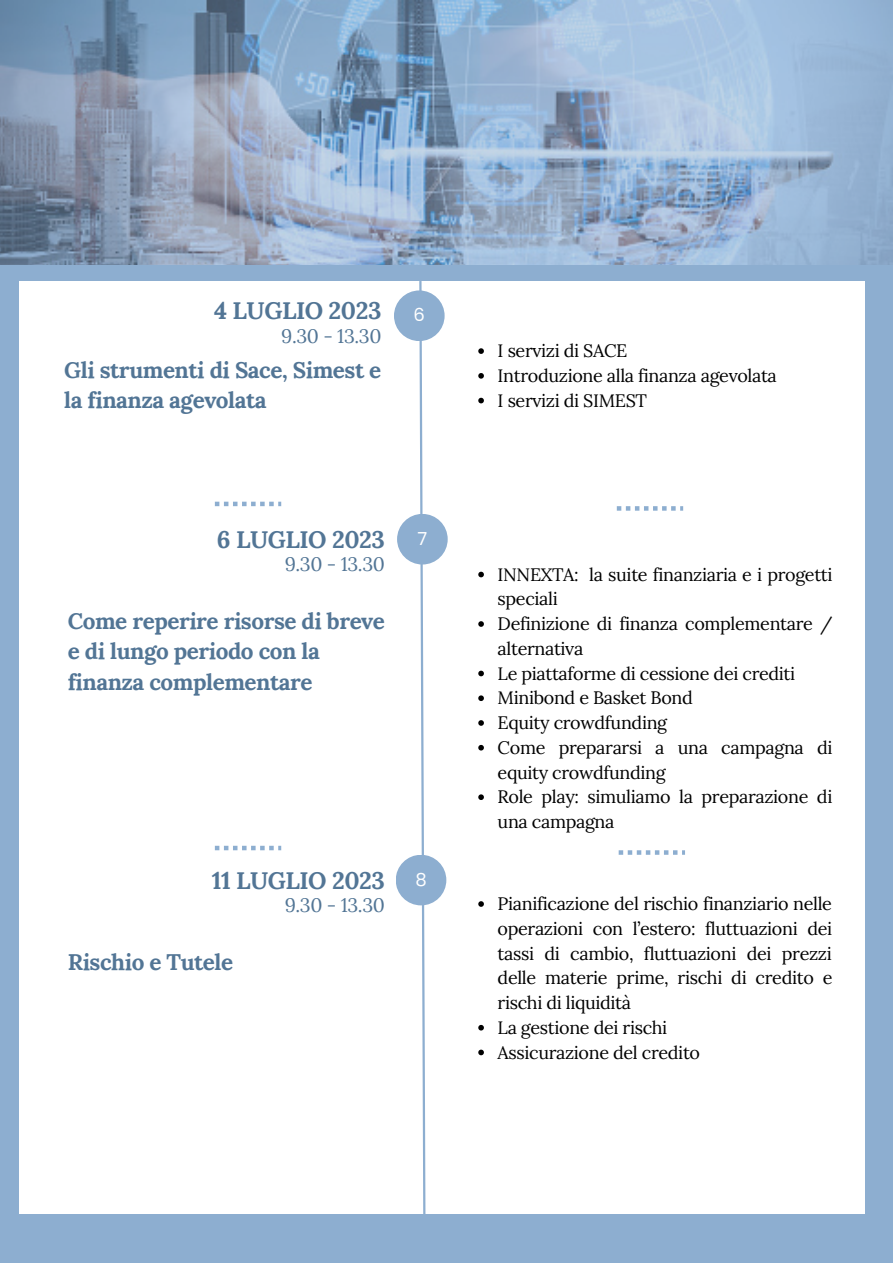
<style>
.page{position:relative;width:893px;height:1264px;background:#fff}
.page>*{position:absolute;margin:0;border:0;box-sizing:border-box;transform-origin:0 0}
.t1{font:700 24px "Lora";letter-spacing:-.02em;color:#527595}
.t2{font:700 22.5px/30.3px "Lora";letter-spacing:-.02em;color:#527595}
.t3{font:19.5px "Lora";letter-spacing:-.02em;color:#527595}
.t4{font:18px/24.8px "Lora";letter-spacing:-.02em;color:#000}
.t5{font:18px "Poppins";color:#fff}
</style>
<div class="page">
<div style="left:0;top:0;width:892px;height:1262px;background:#8daed0"></div>
<div style="left:19px;top:281px;width:845px;height:658px;background:#fff"></div>
<div style="left:19px;top:915px;width:845px;height:299px;background:#fff"></div>
<svg style="left:418px;top:281px;width:8px;height:933px"></svg>
<div style="left:397px;top:514px;width:50px;height:50px;background:#8daed0;border-radius:50%"></div>
<svg style="left:478px;top:348px;width:6px;height:6px"></svg>
<svg style="left:478px;top:373px;width:6px;height:5px"></svg>
<svg style="left:478px;top:398px;width:6px;height:5px"></svg>
<svg style="left:478px;top:571px;width:6px;height:6px"></svg>
<svg style="left:478px;top:621px;width:6px;height:6px"></svg>
<svg style="left:478px;top:670px;width:6px;height:6px"></svg>
<svg style="left:478px;top:695px;width:6px;height:6px"></svg>
<svg style="left:478px;top:720px;width:6px;height:5px"></svg>
<svg style="left:478px;top:745px;width:6px;height:5px"></svg>
<svg style="left:478px;top:794px;width:6px;height:6px"></svg>
<svg style="left:616px;top:506px;width:67px;height:4px"></svg>
<svg style="left:618px;top:850px;width:67px;height:4px"></svg>
<div style="left:395px;top:854px;width:51px;height:51px;background:#8daed0;border-radius:50%"></div>
<svg style="left:478px;top:901px;width:6px;height:5px"></svg>
<svg style="left:478px;top:1024px;width:6px;height:6px"></svg>
<svg style="left:478px;top:1049px;width:6px;height:6px"></svg>
<img style="left:0;top:0;width:892px;height:264px">
<svg style="left:215px;top:501px;width:66px;height:5px"></svg>
<svg style="left:215px;top:845px;width:66px;height:5px"></svg>
<div style="left:394px;top:290px;width:50px;height:51px;background:#8daed0;border-radius:50%"></div>
<p class="t1" style="left:214px;top:295px;width:169px">4 LUGLIO 2023</p>
<p class="t3" style="left:281px;top:323px;width:102px">9.30 - 13.30</p>
<p class="t2" style="left:64px;top:354px;width:318px">Gli strumenti di Sace, Simest e la finanza agevolata</p>
<p class="t5" style="left:413px;top:302px;width:13px">6</p>
<p class="t1" style="left:217px;top:523px;width:169px">6 LUGLIO 2023</p>
<p class="t3" style="left:285px;top:551px;width:102px">9.30 - 13.30</p>
<p class="t2" style="left:68px;top:605px;width:319px">Come reperire risorse di breve e di lungo periodo con la finanza complementare</p>
<p class="t5" style="left:417px;top:526px;width:11px">7</p>
<p class="t1" style="left:212px;top:864px;width:175px">11 LUGLIO 2023</p>
<p class="t5" style="left:415px;top:866px;width:13px">8</p>
<p class="t3" style="left:285px;top:892px;width:102px">9.30 - 13.30</p>
<p class="t2" style="left:68px;top:946px;width:167px">Rischio e Tutele</p>
<p class="t4" style="left:497px;top:338px;width:131px">I servizi di SACE</p>
<p class="t4" style="left:497px;top:363px;width:281px">Introduzione alla finanza agevolata</p>
<p class="t4" style="left:497px;top:388px;width:151px">I servizi di SIMEST</p>
<p class="t4" style="left:497px;top:561px;width:336px">INNEXTA: la suite finanziaria e i progetti speciali</p>
<p class="t4" style="left:497px;top:611px;width:336px">Definizione di finanza complementare / alternativa</p>
<p class="t4" style="left:497px;top:660px;width:299px">Le piattaforme di cessione dei crediti</p>
<p class="t4" style="left:497px;top:685px;width:197px">Minibond e Basket Bond</p>
<p class="t4" style="left:497px;top:710px;width:171px">Equity crowdfunding</p>
<p class="t4" style="left:497px;top:735px;width:336px">Come prepararsi a una campagna di equity crowdfunding</p>
<p class="t4" style="left:497px;top:784px;width:336px">Role play: simuliamo la preparazione di una campagna</p>
<p class="t4" style="left:497px;top:891px;width:336px;text-align:justify">Pianificazione del rischio finanziario nelle operazioni con l’estero: fluttuazioni dei tassi di cambio, fluttuazioni dei prezzi delle materie prime, rischi di credito e rischi di liquidità</p>
<p class="t4" style="left:497px;top:1014px;width:171px">La gestione dei rischi</p>
<p class="t4" style="left:497px;top:1039px;width:204px">Assicurazione del credito</p>
</div>
